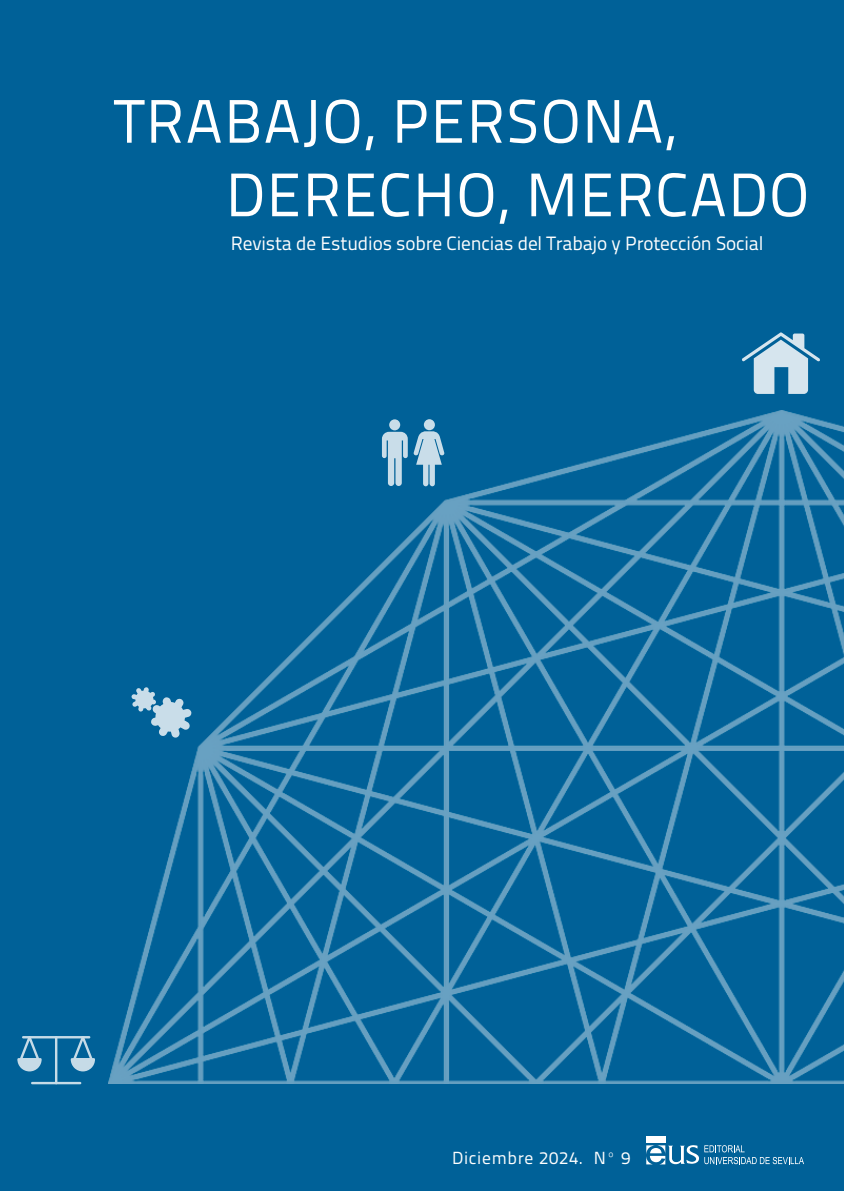
<style>
.page{position:relative;width:844px;height:1191px;background:#fff}
.page>*{position:absolute;margin:0;border:0;box-sizing:border-box;transform-origin:0 0}
.t1{font:61.25px/73.5px "Titillium Text 15 L 400 wt";letter-spacing:.025em;color:#fff}
.t2{font:19.25px "Titillium Text 15 L 400 wt";letter-spacing:-.01em;color:#fff}
.t3{font:17.5px "Titillium Text 15 L 400 wt";letter-spacing:.04em;color:#fff}
</style>
<div class="page">
<div style="left:0;top:0;width:843px;height:1191px;background:#006198"></div>
<img style="left:108px;top:411px;width:735px;height:673px">
<svg style="left:742px;top:332px;width:77px;height:62px"></svg>
<div style="left:389px;top:419px;width:11px;height:11px;background:#c9dde9;border-radius:50%"></div>
<svg style="left:382px;top:432px;width:25px;height:54px"></svg>
<div style="left:424px;top:419px;width:11px;height:11px;background:#c9dde9;border-radius:50%"></div>
<svg style="left:413px;top:431px;width:31px;height:55px"></svg>
<svg style="left:131px;top:687px;width:61px;height:51px"></svg>
<div style="left:646px;top:1136px;width:19px;height:6px;background:#fff"></div>
<svg style="left:704px;top:1145px;width:99px;height:19px"></svg>
<svg style="left:646px;top:1145px;width:52px;height:19px"></svg>
<svg style="left:17px;top:1038px;width:25px;height:33px"></svg>
<svg style="left:71px;top:1036px;width:24px;height:35px"></svg>
<hr style="left:31px;top:1081px;width:50px;height:3px;background:#fff">
<hr style="left:22px;top:1036px;width:68px;height:2px;background:#fff">
<hr style="left:55px;top:1036px;width:2px;height:48px;background:#fff">
<h1 class="t1" style="left:226px;top:85px;width:584px;text-indent:-111px">TRABAJO, PERSONA,<br>DERECHO, MERCADO</h1>
<p class="t2" style="left:231px;top:232px;width:534px">Revista de Estudios sobre Ciencias del Trabajo y Protección Social</p>
<p class="t3" style="left:452px;top:1147px;width:180px">Diciembre 2024. Nº 9</p>
</div>
